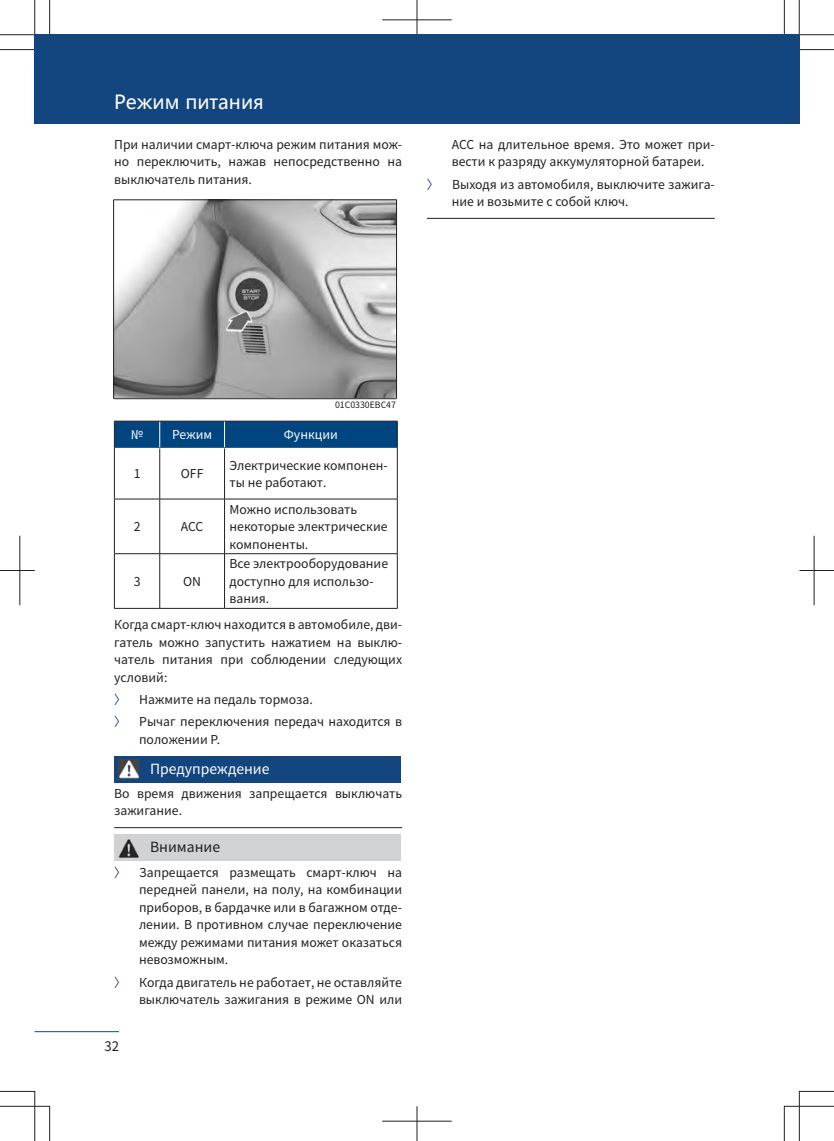
<style>
.page{position:relative;width:834px;height:1141px;background:#fff}
.page>*{position:absolute;margin:0;border:0;box-sizing:border-box;transform-origin:0 0}
.t1{font:19.25px "Microsoft Ya Hei";color:#fff}
.t2{font:14px "Source Han Sans CN";color:#fff}
.t3{font:14px "Source Han Sans CN";color:#231f20}
.t4{font:13.12px "Source Han Sans CN";color:#231f20}
.t5{font:12.25px/17.5px "Source Han Sans CN";color:#231f20}
.t6{font:12.25px/17.5px "Source Han Sans CN";color:#242021;text-align:justify}
.t7{font:12.25px "Source Han Sans CN";color:#fff}
.t8{font:8.75px "Source Han Sans CN";color:#231f20}
.s1{color:#13457f}
.s2{color:#17457e}
.s3{color:#242021}
</style>
<div class="page">
<svg style="left:0;top:1091px;width:50px;height:50px"></svg>
<svg style="left:784px;top:1091px;width:49px;height:50px"></svg>
<hr style="left:416px;top:1106px;width:1px;height:35px;background:#231f20">
<hr style="left:382px;top:1121px;width:69px;height:1px;background:#231f20">
<hr style="left:0;top:570px;width:35px;height:1px;background:#231f20">
<hr style="left:20px;top:536px;width:1px;height:69px;background:#231f20">
<hr style="left:799px;top:570px;width:34px;height:1px;background:#231f20">
<hr style="left:813px;top:536px;width:1px;height:69px;background:#231f20">
<hr style="left:34px;top:0;width:1px;height:50px;background:#231f20">
<hr style="left:49px;top:0;width:1px;height:35px;background:#231f20">
<hr style="left:783px;top:0;width:1px;height:35px;background:#231f20">
<hr style="left:798px;top:0;width:1px;height:50px;background:#231f20">
<hr style="left:784px;top:34px;width:49px;height:1px;background:#231f20">
<hr style="left:799px;top:49px;width:34px;height:1px;background:#231f20">
<hr style="left:0;top:49px;width:35px;height:1px;background:#231f20">
<hr style="left:0;top:34px;width:50px;height:1px;background:#231f20">
<hr style="left:416px;top:0;width:1px;height:35px;background:#231f20">
<hr style="left:382px;top:20px;width:69px;height:1px;background:#231f20">
<div style="left:35px;top:35px;width:764px;height:89px;background:#13457f"></div>
<svg style="left:114px;top:421px;width:284px;height:27px;background:#04457e"></svg>
<hr style="left:114px;top:499px;width:46px;height:1px;background:#231f20">
<hr style="left:160px;top:499px;width:64px;height:1px;background:#231f20">
<hr style="left:224px;top:499px;width:173px;height:1px;background:#231f20">
<hr style="left:114px;top:553px;width:46px;height:1px;background:#231f20">
<hr style="left:160px;top:553px;width:64px;height:1px;background:#231f20">
<hr style="left:224px;top:553px;width:173px;height:1px;background:#231f20">
<hr style="left:114px;top:608px;width:46px;height:1px;background:#231f20">
<hr style="left:160px;top:608px;width:64px;height:1px;background:#231f20">
<hr style="left:224px;top:608px;width:173px;height:1px;background:#231f20">
<hr style="left:114px;top:448px;width:1px;height:51px;background:#231f20">
<hr style="left:114px;top:499px;width:1px;height:54px;background:#231f20">
<hr style="left:114px;top:554px;width:1px;height:54px;background:#231f20">
<hr style="left:159px;top:448px;width:1px;height:51px;background:#231f20">
<hr style="left:224px;top:448px;width:1px;height:51px;background:#231f20">
<hr style="left:397px;top:448px;width:1px;height:51px;background:#231f20">
<hr style="left:159px;top:499px;width:1px;height:54px;background:#231f20">
<hr style="left:224px;top:499px;width:1px;height:54px;background:#231f20">
<hr style="left:397px;top:499px;width:1px;height:54px;background:#231f20">
<hr style="left:159px;top:554px;width:1px;height:54px;background:#231f20">
<hr style="left:224px;top:554px;width:1px;height:54px;background:#231f20">
<hr style="left:397px;top:554px;width:1px;height:54px;background:#231f20">
<svg style="left:114px;top:756px;width:29px;height:26px"></svg>
<div style="left:143px;top:756px;width:257px;height:26px;background:#13457f"></div>
<img style="left:119px;top:760px;width:19px;height:19px">
<hr style="left:114px;top:827px;width:288px;height:1px;background:#231f20">
<div style="left:114px;top:835px;width:29px;height:26px;background:#d1d2d3"></div>
<div style="left:143px;top:835px;width:257px;height:26px;background:#d1d2d3"></div>
<img style="left:119px;top:839px;width:19px;height:18px">
<hr style="left:427px;top:218px;width:287px;height:1px;background:#231f20">
<hr style="left:35px;top:1031px;width:84px;height:1px;background:#13457f">
<img style="left:114px;top:199px;width:282px;height:199px">
<hr style="left:114px;top:200px;width:282px;height:1px;background:#231f20">
<hr style="left:396px;top:199px;width:1px;height:200px;background:#231f20">
<hr style="left:114px;top:398px;width:282px;height:1px;background:#231f20">
<hr style="left:113px;top:199px;width:1px;height:200px;background:#231f20">
<h1 class="t1" style="left:114px;top:89px;width:151px">Режим питания</h1>
<p class="t5" style="left:114px;top:136px;width:289px;text-align:justify">При наличии смарт-ключа режим питания мож&shy;но переключить, нажав непосредственно на выключатель питания.</p>
<p class="t5" style="left:451px;top:136px;width:264px">ACC на длительное время. Это может при&shy;вести к разряду аккумуляторной батареи.</p>
<p class="t5" style="left:451px;top:176px;width:264px;text-indent:-25px"><span class="s1">〉</span> Выходя из автомобиля, выключите зажига&shy;ние и возьмите с собой ключ.</p>
<p class="t8" style="left:335px;top:400px;width:62px">01C0330EBC47</p>
<p class="t7" style="left:131px;top:428px;width:14px">№</p>
<p class="t7" style="left:172px;top:428px;width:41px">Режим</p>
<p class="t7" style="left:284px;top:428px;width:55px">Функции</p>
<p class="t5" style="left:134px;top:465px;width:8px">1</p>
<p class="t5" style="left:181px;top:465px;width:24px">OFF</p>
<p class="t5" style="left:229px;top:457px;width:160px">Электрические компонен&shy;ты не работают.</p>
<p class="t5" style="left:134px;top:518px;width:8px">2</p>
<p class="t5" style="left:181px;top:518px;width:24px">АСС</p>
<p class="t5" style="left:229px;top:501px;width:159px">Можно использовать некоторые электрические компоненты.</p>
<p class="t5" style="left:229px;top:555px;width:160px">Все электрооборудование доступно для использо&shy;вания.</p>
<p class="t6" style="left:114px;top:616px;width:289px">Когда смарт-ключ находится в автомобиле, дви&shy;гатель можно запустить нажатием на выклю&shy;чатель питания при соблюдении следующих условий:</p>
<p class="t5" style="left:114px;top:689px;width:289px;line-height:22.4px"><span class="s2">〉</span> <span class="s3">Нажмите на педаль тормоза.<br></span><span class="s1">〉</span> Рычаг переключения передач находится в</p>
<p class="t5" style="left:139px;top:731px;width:83px">положении P.</p>
<p class="t2" style="left:150px;top:761px;width:121px">Предупреждение</p>
<p class="t5" style="left:114px;top:785px;width:289px">Во время движения запрещается выключать зажигание.</p>
<p class="t3" style="left:150px;top:839px;width:72px">Внимание</p>
<p class="t5" style="left:139px;top:864px;width:264px;text-align:justify;text-indent:-25px"><span class="s1">〉</span> Запрещается размещать смарт-ключ на передней панели, на полу, на комбинации приборов, в бардачке или в багажном отде&shy;лении. В противном случае переключение между режимами питания может оказаться невозможным.</p>
<p class="t5" style="left:114px;top:974px;width:289px;text-align:right"><span class="s1">〉</span> Когда двигатель не работает, не оставляйте выключатель зажигания в режиме ON или</p>
<p class="t5" style="left:134px;top:573px;width:8px">3</p>
<p class="t5" style="left:183px;top:573px;width:19px">ON</p>
<p class="t4" style="left:104px;top:1039px;width:16px">32</p>
</div>
